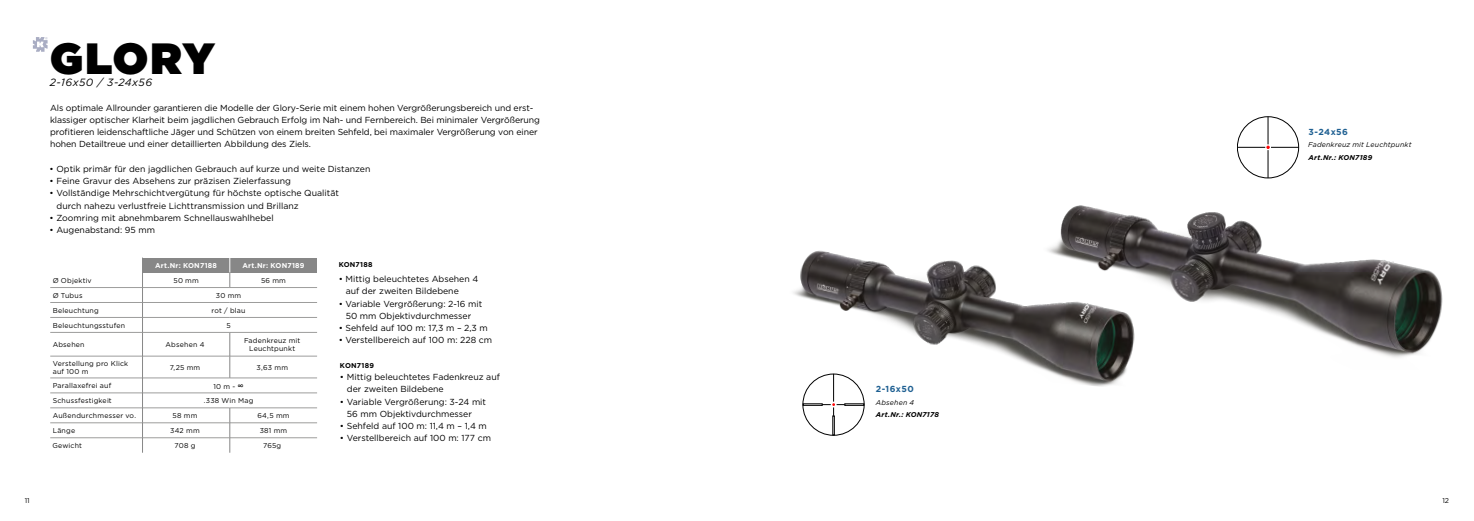
<style>
.page{position:relative;width:1474px;height:521px;background:#fff}
.page>*{position:absolute;margin:0;border:0;box-sizing:border-box;transform-origin:0 0}
.t1{font:900 43.66px "Gotham";letter-spacing:.035em;color:#000}
.t2{font:italic 10.5px "Gotham";letter-spacing:.045em;color:#000}
.t3{font:8.75px/12.2px "Gotham";color:#000}
.t4{font:700 8.75px "Gotham";letter-spacing:.05em;color:#1f6092}
.t5{font:7px/8.4px "Gotham";letter-spacing:.025em;color:#000;text-align:center}
.t6{font:italic 7px "Gotham";letter-spacing:.025em;color:#000}
.t7{font:italic 700 7px "Gotham";letter-spacing:.03em;color:#000}
.t8{font:700 7px "Gotham";letter-spacing:.035em;color:#fff}
.t9{font:700 7px "Gotham";letter-spacing:.035em;color:#000}
.s1{font-family:"Arial";font-size:8.84px}
</style>
<div class="page">
<img style="left:1236px;top:178px;width:207px;height:180px">
<img style="left:793px;top:205px;width:443px;height:182px">
<div style="left:142px;top:258px;width:88px;height:15px;background:#878787"></div>
<div style="left:230px;top:258px;width:87px;height:15px;background:#878787"></div>
<hr style="left:50px;top:287px;width:92px;height:1px;background:#9d9d9c">
<hr style="left:143px;top:287px;width:87px;height:1px;background:#9d9d9c">
<hr style="left:230px;top:287px;width:87px;height:1px;background:#9d9d9c">
<hr style="left:50px;top:302px;width:92px;height:1px;background:#9d9d9c">
<hr style="left:143px;top:302px;width:87px;height:1px;background:#9d9d9c">
<hr style="left:230px;top:302px;width:87px;height:1px;background:#9d9d9c">
<hr style="left:50px;top:317px;width:92px;height:1px;background:#9d9d9c">
<hr style="left:143px;top:317px;width:87px;height:1px;background:#9d9d9c">
<hr style="left:230px;top:317px;width:87px;height:1px;background:#9d9d9c">
<hr style="left:50px;top:332px;width:92px;height:1px;background:#9d9d9c">
<hr style="left:143px;top:332px;width:87px;height:1px;background:#9d9d9c">
<hr style="left:230px;top:332px;width:87px;height:1px;background:#9d9d9c">
<hr style="left:50px;top:356px;width:92px;height:1px;background:#9d9d9c">
<hr style="left:143px;top:356px;width:87px;height:1px;background:#9d9d9c">
<hr style="left:230px;top:356px;width:87px;height:1px;background:#9d9d9c">
<hr style="left:50px;top:378px;width:92px;height:1px;background:#9d9d9c">
<hr style="left:143px;top:378px;width:87px;height:1px;background:#9d9d9c">
<hr style="left:230px;top:378px;width:87px;height:1px;background:#9d9d9c">
<hr style="left:50px;top:393px;width:92px;height:1px;background:#9d9d9c">
<hr style="left:143px;top:393px;width:87px;height:1px;background:#9d9d9c">
<hr style="left:230px;top:393px;width:87px;height:1px;background:#9d9d9c">
<hr style="left:50px;top:408px;width:92px;height:1px;background:#9d9d9c">
<hr style="left:143px;top:408px;width:87px;height:1px;background:#9d9d9c">
<hr style="left:230px;top:408px;width:87px;height:1px;background:#9d9d9c">
<hr style="left:50px;top:423px;width:92px;height:1px;background:#9d9d9c">
<hr style="left:143px;top:423px;width:87px;height:1px;background:#9d9d9c">
<hr style="left:230px;top:423px;width:87px;height:1px;background:#9d9d9c">
<hr style="left:50px;top:438px;width:92px;height:1px;background:#9d9d9c">
<hr style="left:143px;top:438px;width:87px;height:1px;background:#9d9d9c">
<hr style="left:230px;top:438px;width:87px;height:1px;background:#9d9d9c">
<svg style="left:142px;top:273px;width:1px;height:180px"></svg>
<svg style="left:230px;top:333px;width:1px;height:45px"></svg>
<svg style="left:230px;top:408px;width:1px;height:45px"></svg>
<svg style="left:229px;top:258px;width:2px;height:29px"></svg>
<svg style="left:33px;top:37px;width:15px;height:15px"></svg>
<svg style="left:1237px;top:117px;width:61px;height:61px"></svg>
<svg style="left:803px;top:374px;width:61px;height:61px"></svg>
<h1 class="t1" style="left:50px;top:27px;width:166px">GLORY</h1>
<p class="t3" style="left:50px;top:101px;width:491px">Als optimale Allrounder garantieren die Modelle der Glory-Serie mit einem hohen Vergrößerungsbereich und erst&shy;klassiger optischer Klarheit beim jagdlichen Gebrauch Erfolg im Nah- und Fernbereich. Bei minimaler Vergrößerung profitieren leidenschaftliche Jäger und Schützen von einem breiten Sehfeld, bei maximaler Vergrößerung von einer hohen Detailtreue und einer detaillierten Abbildung des Ziels.</p>
<p class="t2" style="left:50px;top:76px;width:104px">2-16x50 / 3-24x56</p>
<p class="t3" style="left:50px;top:162px;width:322px">• Optik primär für den jagdlichen Gebrauch auf kurze und weite Distanzen</p>
<p class="t3" style="left:50px;top:175px;width:243px">• Feine Gravur des Absehens zur präzisen Zielerfassung</p>
<p class="t3" style="left:57px;top:187px;width:284px;text-indent:-7px">• Vollständige Mehrschichtvergütung für höchste optische Qualität durch nahezu verlustfreie Lichttransmission und Brillanz</p>
<p class="t3" style="left:50px;top:211px;width:225px">• Zoomring mit abnehmbarem Schnellauswahlhebel</p>
<p class="t3" style="left:50px;top:224px;width:107px">• Augenabstand: 95 mm</p>
<p class="t8" style="left:155px;top:261px;width:63px">Art.Nr: KON7188</p>
<p class="t8" style="left:242px;top:261px;width:64px">Art.Nr: KON7189</p>
<p class="t5" style="left:53px;top:276px;width:41px">Ø Objektiv</p>
<p class="t5" style="left:173px;top:276px;width:27px">50 mm</p>
<p class="t5" style="left:261px;top:276px;width:26px">56 mm</p>
<p class="t5" style="left:53px;top:291px;width:31px">Ø Tubus</p>
<p class="t5" style="left:216px;top:291px;width:27px">30 mm</p>
<p class="t5" style="left:53px;top:306px;width:47px">Beleuchtung</p>
<p class="t5" style="left:212px;top:306px;width:35px">rot / blau</p>
<p class="t5" style="left:53px;top:321px;width:74px">Beleuchtungsstufen</p>
<p class="t5" style="left:226px;top:321px;width:6px">5</p>
<p class="t5" style="left:53px;top:340px;width:33px">Absehen</p>
<p class="t5" style="left:165px;top:340px;width:40px">Absehen 4</p>
<p class="t5" style="left:244px;top:336px;width:58px">Fadenkreuz mit<br>Leuchtpunkt</p>
<p class="t5" style="left:53px;top:359px;width:77px;text-align:left">Verstellung pro Klick auf 100 m</p>
<p class="t5" style="left:170px;top:363px;width:32px">7,25 mm</p>
<p class="t5" style="left:256px;top:363px;width:33px">3,63 mm</p>
<p class="t5" style="left:53px;top:381px;width:60px">Parallaxefrei auf</p>
<p class="t5" style="left:213px;top:382px;width:32px">10 m - <span class="s1">∞</span></p>
<p class="t5" style="left:53px;top:396px;width:61px">Schussfestigkeit</p>
<p class="t5" style="left:204px;top:396px;width:51px">.338 Win Mag</p>
<p class="t5" style="left:53px;top:411px;width:85px">Außendurchmesser vo.</p>
<p class="t5" style="left:172px;top:411px;width:26px">58 mm</p>
<p class="t5" style="left:257px;top:411px;width:34px">64,5 mm</p>
<p class="t5" style="left:53px;top:426px;width:24px">Länge</p>
<p class="t5" style="left:170px;top:426px;width:31px">342 mm</p>
<p class="t5" style="left:260px;top:426px;width:29px">381 mm</p>
<p class="t5" style="left:52px;top:441px;width:31px">Gewicht</p>
<p class="t5" style="left:174px;top:441px;width:22px">708 g</p>
<p class="t5" style="left:263px;top:441px;width:20px">765g</p>
<p class="t9" style="left:339px;top:259px;width:35px">KON7188</p>
<p class="t3" style="left:346px;top:273px;width:134px;text-indent:-7px">• Mittig beleuchtetes Absehen 4 auf der zweiten Bildebene</p>
<p class="t3" style="left:339px;top:297px;width:145px;text-align:center">• Variable Vergrößerung: 2-16 mit<br>50 mm Objektivdurchmesser</p>
<p class="t3" style="left:339px;top:322px;width:151px">• Sehfeld auf 100 m: 17,3 m – 2,3 m</p>
<p class="t3" style="left:339px;top:334px;width:155px">• Verstellbereich auf 100 m: 228 cm</p>
<p class="t9" style="left:340px;top:360px;width:36px">KON7189</p>
<p class="t3" style="left:347px;top:371px;width:154px;text-indent:-7px">• Mittig beleuchtetes Fadenkreuz auf der zweiten Bildebene</p>
<p class="t3" style="left:347px;top:395px;width:141px;text-indent:-7px">• Variable Vergrößerung: 3-24 mit<br>56 mm Objektivdurchmesser</p>
<p class="t3" style="left:340px;top:420px;width:148px">• Sehfeld auf 100 m: 11,4 m – 1,4 m</p>
<p class="t3" style="left:340px;top:432px;width:152px">• Verstellbereich auf 100 m: 177 cm</p>
<p class="t4" style="left:876px;top:383px;width:39px">2-16x50</p>
<p class="t6" style="left:876px;top:398px;width:40px">Absehen 4</p>
<p class="t7" style="left:876px;top:410px;width:65px">Art.Nr.: KON7178</p>
<p class="t4" style="left:1308px;top:126px;width:41px">3-24x56</p>
<p class="t6" style="left:1308px;top:140px;width:105px">Fadenkreuz mit Leuchtpunkt</p>
<p class="t7" style="left:1308px;top:152px;width:65px">Art.Nr.: KON7189</p>
<p class="t5" style="left:25px;top:496px;width:7px">11</p>
<p class="t5" style="left:1442px;top:496px;width:8px">12</p>
</div>
